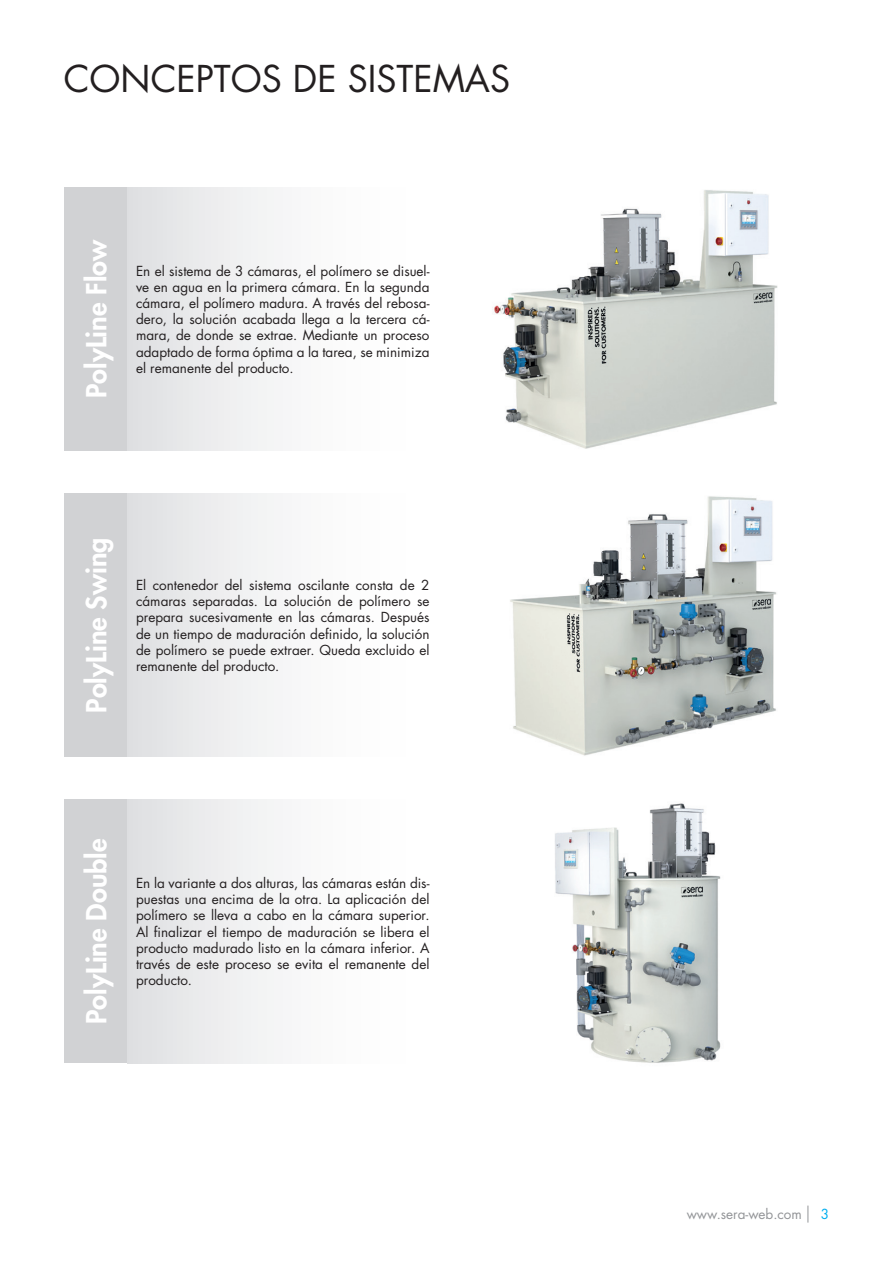
<style>
.page{position:relative;width:893px;height:1263px;background:#fff}
.page>*{position:absolute;margin:0;border:0;box-sizing:border-box;transform-origin:0 0}
.t1{font:36px "Futura";color:#231f20}
.t2{font:800 27px "Futura";color:#fff}
.t3{font:13.5px/16.2px "Futura";color:#231f20;text-align:justify}
.t4{font:13.5px "Futura";color:#939598}
.t5{font:13.5px "Futura";color:#00aeef}
</style>
<div class="page">
<svg style="left:807px;top:1205px;width:1px;height:17px"></svg>
<div style="left:64px;top:187px;width:64px;height:264px;background:#d1d2d4"></div>
<div style="left:128px;top:187px;width:310px;height:264px;background:linear-gradient(to right,#e2e3e5,#fff)"></div>
<div style="left:64px;top:493px;width:64px;height:264px;background:#d1d2d4"></div>
<div style="left:128px;top:493px;width:310px;height:264px;background:linear-gradient(to right,#e2e3e5,#fff)"></div>
<div style="left:64px;top:799px;width:64px;height:264px;background:#d1d2d4"></div>
<div style="left:128px;top:799px;width:310px;height:264px;background:linear-gradient(to right,#e2e3e5,#fff)"></div>
<img style="left:492px;top:190px;width:286px;height:259px">
<img style="left:510px;top:496px;width:267px;height:260px">
<img style="left:555px;top:803px;width:166px;height:260px">
<h1 class="t1" style="left:64px;top:54px;width:448px">CONCEPTOS DE SISTEMAS</h1>
<h2 class="t2" style="left:78px;top:398px;width:160px;rotate:-90deg">PolyLine Flow</h2>
<p class="t3" style="left:136px;top:262px;width:295px">En el sistema de 3 cámaras, el polímero se disuel&shy;ve en agua en la primera cámara. En la segunda cámara, el polímero madura. A través del rebosa&shy;dero, la solución acabada llega a la tercera cá&shy;mara, de donde se extrae. Mediante un proceso adaptado de forma óptima a la tarea, se minimiza el remanente del producto.</p>
<h2 class="t2" style="left:78px;top:713px;width:177px;rotate:-90deg">PolyLine Swing</h2>
<p class="t3" style="left:136px;top:577px;width:295px">El contenedor del sistema oscilante consta de 2 cámaras separadas. La solución de polímero se prepara sucesivamente en las cámaras. Después de un tiempo de maduración definido, la solución de polímero se puede extraer. Queda excluido el remanente del producto.</p>
<h2 class="t2" style="left:78px;top:1024px;width:187px;rotate:-90deg">PolyLine Double</h2>
<p class="t3" style="left:136px;top:875px;width:295px">En la variante a dos alturas, las cámaras están dis&shy;puestas una encima de la otra. La aplicación del polímero se lleva a cabo en la cámara superior.<br>Al finalizar el tiempo de maduración se libera el producto madurado listo en la cámara inferior. A través de este proceso se evita el remanente del producto.</p>
<p class="t4" style="left:687px;top:1205px;width:117px">www.sera-web.com</p>
<p class="t5" style="left:821px;top:1205px;width:10px">3</p>
</div>
